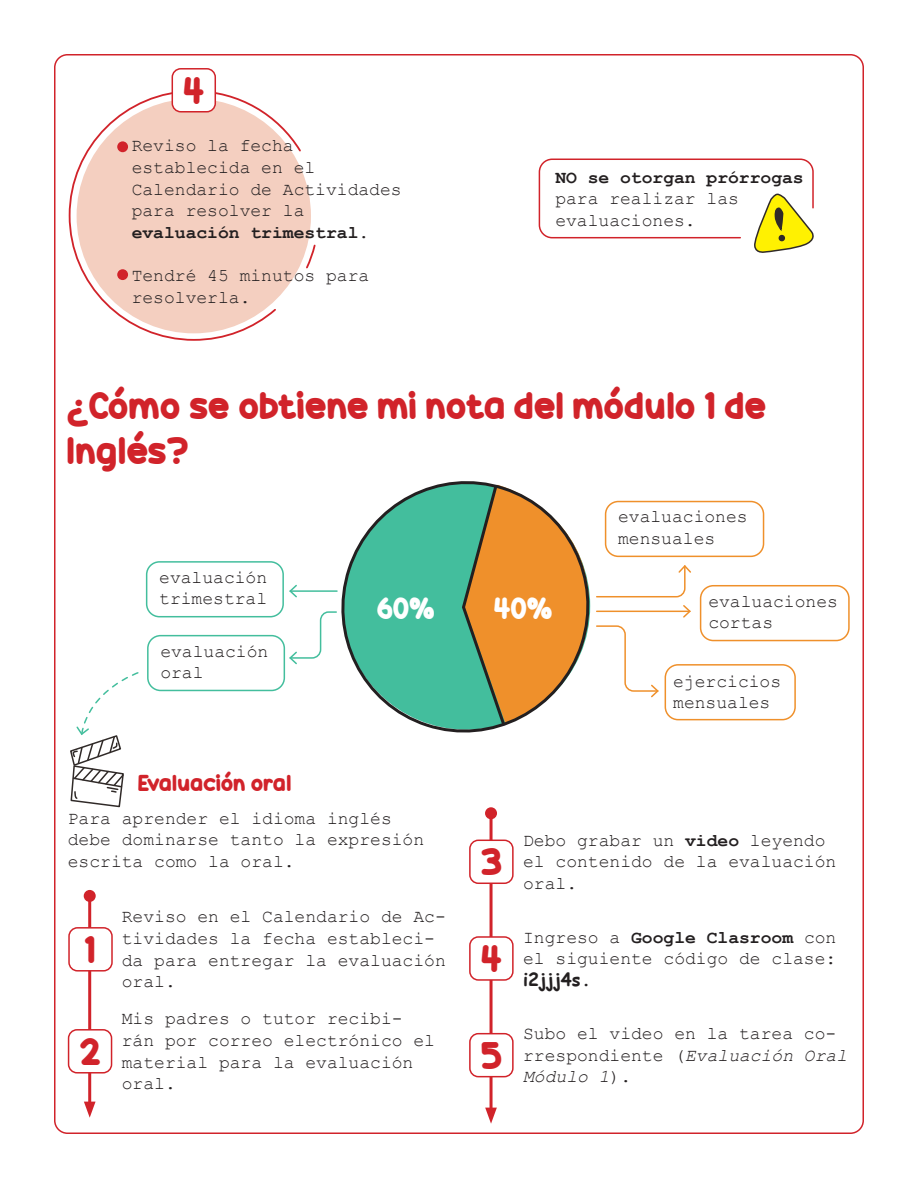
<style>
.page{position:relative;width:918px;height:1188px;background:#fff}
.page>*{position:absolute;margin:0;border:0;box-sizing:border-box;transform-origin:0 0}
.t1{font:37.5px/45px "Candy Beans";letter-spacing:.015em;color:#d1232a}
.t2{font:30px "Candy Beans";color:#fff}
.t3{font:22.5px "Candy Beans";letter-spacing:.02em;color:#d1232a}
.t4{font:18px/21.6px "Courier New";color:#231f20}
.t5{font:700 18px "Courier New";color:#231f20}
.t6{font:700 18px "Comic Sans MS";color:#231f20}
.s1{font-weight:700}
.s2{font-family:"Courier New"}
.s3{font-style:italic}
</style>
<div class="page">
<hr style="left:490px;top:813px;width:3px;height:300px;background:#d1232a">
<div style="left:485px;top:807px;width:12px;height:12px;background:#d1232a;border-radius:50%"></div>
<svg style="left:485px;top:1108px;width:12px;height:16px"></svg>
<hr style="left:88px;top:896px;width:3px;height:211px;background:#d1232a">
<div style="left:84px;top:890px;width:12px;height:12px;background:#d1232a;border-radius:50%"></div>
<svg style="left:84px;top:1102px;width:12px;height:16px"></svg>
<div style="left:69px;top:928px;width:43px;height:43px;background:#fff;border-radius:9px"></div>
<div style="left:68px;top:927px;width:45px;height:45px;border:2px solid #d1232a;border-radius:9px"></div>
<div style="left:69px;top:1030px;width:43px;height:43px;background:#fff;border-radius:9px"></div>
<div style="left:68px;top:1029px;width:44px;height:45px;border:2px solid #d1232a;border-radius:9px"></div>
<div style="left:470px;top:840px;width:43px;height:43px;background:#fff;border-radius:9px"></div>
<div style="left:469px;top:840px;width:45px;height:44px;border:2px solid #d1232a;border-radius:9px"></div>
<div style="left:470px;top:937px;width:43px;height:43px;background:#fff;border-radius:9px"></div>
<div style="left:469px;top:936px;width:45px;height:45px;border:2px solid #d1232a;border-radius:9px"></div>
<div style="left:470px;top:1034px;width:43px;height:43px;background:#fff;border-radius:9px"></div>
<div style="left:469px;top:1033px;width:45px;height:44px;border:2px solid #d1232a;border-radius:9px"></div>
<svg style="left:538px;top:158px;width:276px;height:95px"></svg>
<svg style="left:68px;top:89px;width:235px;height:252px"></svg>
<div style="left:172px;top:69px;width:43px;height:43px;background:#fff;border-radius:9px"></div>
<div style="left:172px;top:68px;width:44px;height:45px;border:2px solid #d1232a;border-radius:9px"></div>
<svg style="left:304px;top:243px;width:12px;height:26px"></svg>
<svg style="left:70px;top:672px;width:69px;height:136px"></svg>
<svg style="left:337px;top:481px;width:270px;height:252px"></svg>
<svg style="left:460px;top:483px;width:129px;height:245px"></svg>
<div style="left:605px;top:501px;width:159px;height:56px;border:2px solid #ef902b;border-radius:13px"></div>
<div style="left:146px;top:561px;width:138px;height:56px;border:2px solid #43be9d;border-radius:13px"></div>
<div style="left:700px;top:585px;width:150px;height:56px;border:2px solid #ef902b;border-radius:13px"></div>
<div style="left:147px;top:635px;width:138px;height:56px;border:2px solid #43be9d;border-radius:13px"></div>
<div style="left:665px;top:664px;width:131px;height:56px;border:2px solid #ef902b;border-radius:13px"></div>
<svg style="left:595px;top:625px;width:64px;height:74px"></svg>
<svg style="left:595px;top:564px;width:96px;height:34px"></svg>
<svg style="left:289px;top:611px;width:49px;height:55px"></svg>
<hr style="left:597px;top:611px;width:93px;height:1px;background:#ef902b">
<svg style="left:682px;top:605px;width:9px;height:13px"></svg>
<hr style="left:290px;top:590px;width:47px;height:2px;background:#43be9d">
<svg style="left:289px;top:584px;width:9px;height:14px"></svg>
<h1 class="t1" style="left:184px;top:68px;width:22px">4</h1>
<p class="t4" style="left:132px;top:134px;width:272px">Reviso la fecha establecida en el<br>Calendario de Actividades para resolver la <span class="s1">evaluación trimestral</span>.</p>
<p class="t4" style="left:132px;top:264px;width:239px">Tendré 45 minutos para resolverla.</p>
<p class="t5" style="left:555px;top:166px;width:250px">NO se otorgan prórrogas</p>
<p class="t4" style="left:555px;top:187px;width:185px">para realizar las evaluaciones.</p>
<h1 class="t1" style="left:68px;top:383px;width:700px">¿Cómo se obtiene mi nota del módulo 1 de<br>Inglés?</h1>
<p class="t4" style="left:159px;top:566px;width:109px">evaluación trimestral</p>
<p class="t4" style="left:160px;top:640px;width:109px">evaluación oral</p>
<h2 class="t2" style="left:378px;top:589px;width:59px">60%</h2>
<h2 class="t2" style="left:494px;top:589px;width:60px">40%</h2>
<p class="t4" style="left:618px;top:505px;width:131px">evaluaciones mensuales</p>
<p class="t4" style="left:708px;top:590px;width:131px">evaluaciones cortas</p>
<p class="t4" style="left:673px;top:670px;width:109px">ejercicios mensuales</p>
<p class="t3" style="left:139px;top:768px;width:154px">Evaluación oral</p>
<p class="t4" style="left:68px;top:807px;width:358px">Para aprender el idioma inglés debe dominarse tanto la expresión escrita como la oral.</p>
<h1 class="t1" style="left:85px;top:927px;width:12px">1</h1>
<h1 class="t1" style="left:81px;top:1029px;width:22px">2</h1>
<p class="t4" style="left:122px;top:905px;width:326px">Reviso en el Calendario de Ac&shy;tividades la fecha estableci&shy;da para entregar la evaluación oral.</p>
<p class="t4" style="left:122px;top:1007px;width:315px">Mis padres o tutor recibi&shy;rán por correo electrónico el material para la evaluación oral.</p>
<h1 class="t1" style="left:482px;top:839px;width:22px">3</h1>
<h1 class="t1" style="left:482px;top:936px;width:22px">4</h1>
<h1 class="t1" style="left:482px;top:1033px;width:22px">5</h1>
<p class="t4" style="left:523px;top:829px;width:315px">Debo grabar un <span class="s1">video</span> leyendo el contenido de la evaluación oral.</p>
<p class="t4" style="left:523px;top:926px;width:315px">Ingreso a <span class="s1">Google Clasroom</span> con el siguiente código de clase:</p>
<p class="t6" style="left:523px;top:966px;width:70px">i2jjj4s<span class="s2">.</span></p>
<p class="t4" style="left:523px;top:1022px;width:326px">Subo el video en la tarea co&shy;rrespondiente (<span class="s3">Evaluación Oral<br>Módulo 1</span>).</p>
</div>
